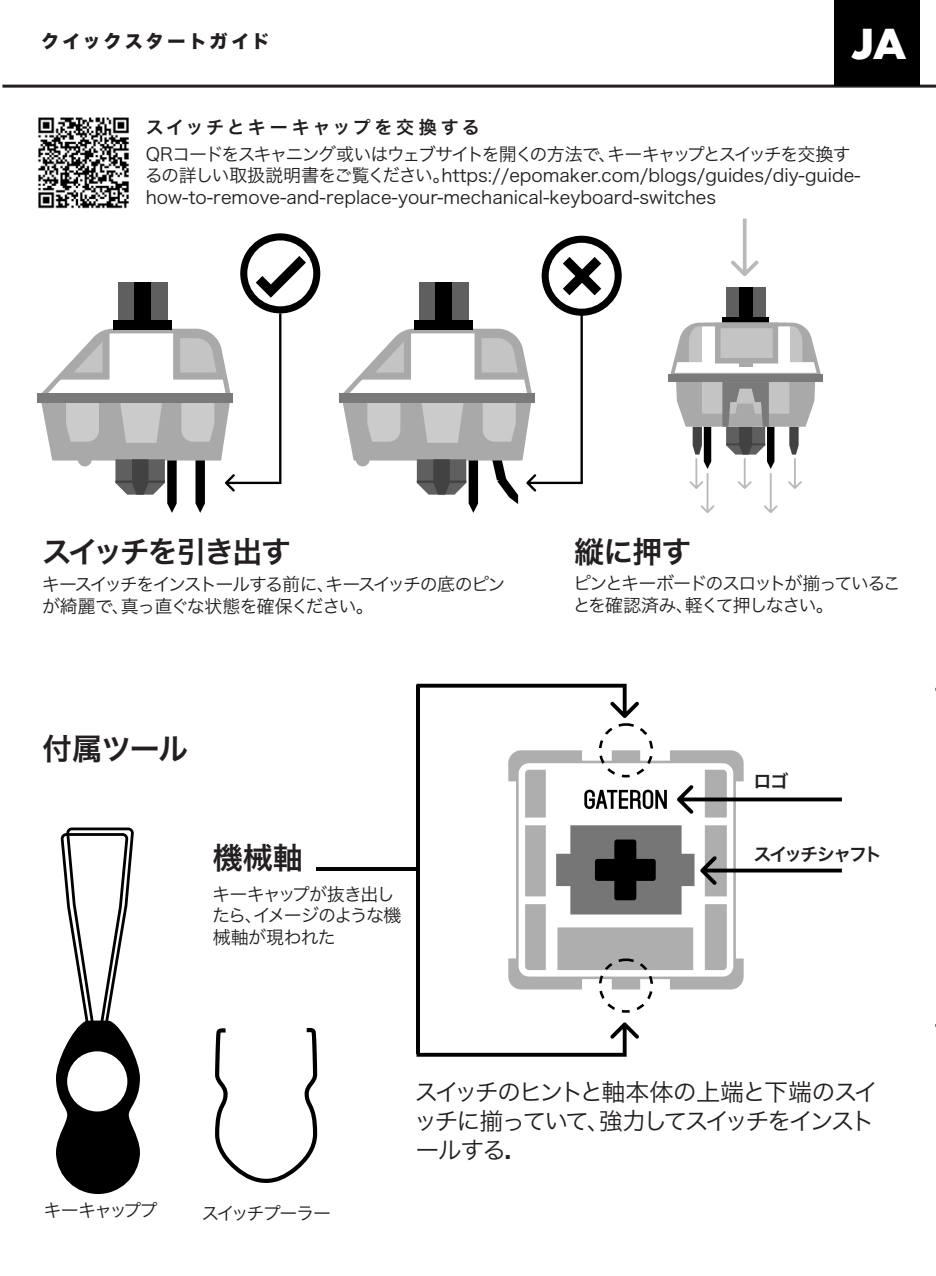
<style>
.page{position:relative;width:936px;height:1276px;background:#fff}
.page>*{position:absolute;margin:0;border:0;box-sizing:border-box;transform-origin:0 0}
.t1{font:700 45px "Noir Pro";color:#fff}
.t2{font:30px "Hira Kaku Pro N W6";letter-spacing:-.05em;color:#231f20}
.t3{font:24px/28.8px "Hira Kaku Pro W3";letter-spacing:-.095em;color:#231f20}
.t4{font:18px/21.6px "Hira Kaku Pro W3";color:#231f20}
.t5{font:18px/21.6px "Hira Kaku Pro W3";letter-spacing:-.09em;color:#231f20}
.t6{font:18px/21.6px "Hira Kaku Pro W3";letter-spacing:-.085em;color:#231f20}
.t7{font:18px/21.6px "Hira Kaku Pro W3";letter-spacing:-.045em;color:#231f20}
.t8{font:18px "Hira Kaku Pro N W6";letter-spacing:.165em;color:#231f20}
.TITLE_JAPANESE{font:18px "Hira Kaku Std W8";letter-spacing:.175em;color:#231f20}
.t9{font:18px "Hira Kaku Pro N W6";letter-spacing:-.12em;color:#231f20}
.t10{font:18px "Hira Kaku Pro W3";letter-spacing:-.11em;color:#231f20}
.t11{font:18px "Hira Kaku Pro W3";letter-spacing:-.095em;color:#231f20}
.t12{font:18px "Hira Kaku Pro W6";color:#231f20}
.s1{font-family:"Articulat CF";font-weight:700}
</style>
<div class="page">
<svg style="left:37px;top:233px;width:283px;height:280px"></svg>
<svg style="left:339px;top:236px;width:282px;height:277px"></svg>
<div style="left:726px;top:287px;width:39px;height:37px;background:#5f5f5f"></div>
<div style="left:739px;top:287px;width:13px;height:37px;background:#000"></div>
<div style="left:722px;top:317px;width:46px;height:7px;background:#000"></div>
<svg style="left:731px;top:218px;width:27px;height:58px"></svg>
<svg style="left:668px;top:321px;width:154px;height:192px"></svg>
<div style="left:668px;top:375px;width:154px;height:7px;background:#7a7a7a"></div>
<img style="left:38px;top:117px;width:91px;height:92px">
<hr style="left:2px;top:85px;width:933px;height:3px;background:#231f20">
<div style="left:834px;top:1px;width:85px;height:85px;background:#000"></div>
<svg style="left:508px;top:750px;width:235px;height:239px;fill:#aeaeae"></svg>
<svg style="left:518px;top:763px;width:323px;height:213px"></svg>
<svg style="left:416px;top:1022px;width:223px;height:34px"></svg>
<svg style="left:416px;top:684px;width:223px;height:34px"></svg>
<hr style="left:416px;top:685px;width:4px;height:369px;background:#000">
<div style="left:598px;top:958px;width:55px;height:54px;border:3px dashed #000;border-radius:50%"></div>
<div style="left:598px;top:723px;width:55px;height:54px;border:3px dashed #000;border-radius:50%"></div>
<svg style="left:316px;top:867px;width:100px;height:3px"></svg>
<svg style="left:215px;top:1028px;width:102px;height:155px"></svg>
<svg style="left:56px;top:827px;width:84px;height:367px"></svg>
<p class="TITLE_JAPANESE" style="left:41px;top:32px;width:230px">クイックスタートガイド</p>
<p class="t1" style="left:850px;top:7px;width:57px">JA</p>
<p class="t8" style="left:146px;top:111px;width:335px">スイッチとキーキャップを交換する</p>
<p class="t4" style="left:145px;top:142px;width:717px">QRコードをスキャニング或いはウェブサイトを開くの方法で、キーキャップとスイッチを交換するの詳しい取扱説明書をご覧ください。https://epomaker.com/blogs/guides/diy-guide&shy;how-to-remove-and-replace-your-mechanical-keyboard-switches</p>
<p class="t2" style="left:42px;top:524px;width:251px">スイッチを引き出す</p>
<p class="t5" style="left:42px;top:572px;width:465px">キースイッチをインストールする前に、キースイッチの底のピンが綺麗で、真っ直ぐな状態を確保ください。</p>
<p class="t2" style="left:42px;top:721px;width:147px">付属ツール</p>
<p class="t2" style="left:213px;top:831px;width:91px">機械軸</p>
<p class="t7" style="left:212px;top:882px;width:191px">キーキャップが抜き出したら、イメージのような機械軸が現われた</p>
<p class="t2" style="left:574px;top:524px;width:119px">縦に押す</p>
<p class="t6" style="left:572px;top:571px;width:330px">ピンとキーボードのスロットが揃っていることを確認済み、軽くて押しなさい。</p>
<p class="t12" style="left:753px;top:765px;width:36px">ロゴ</p>
<p class="t9" style="left:753px;top:838px;width:130px">スイッチシャフト</p>
<p class="t11" style="left:43px;top:1194px;width:116px">キーキャッププ</p>
<p class="t10" style="left:201px;top:1197px;width:131px">スイッチプーラー</p>
<p class="t3" style="left:413px;top:1076px;width:466px">スイッチのヒントと軸本体の上端と下端のスイッチに揃っていて、強力してスイッチをインストールする<span class="s1">.</span></p>
</div>
